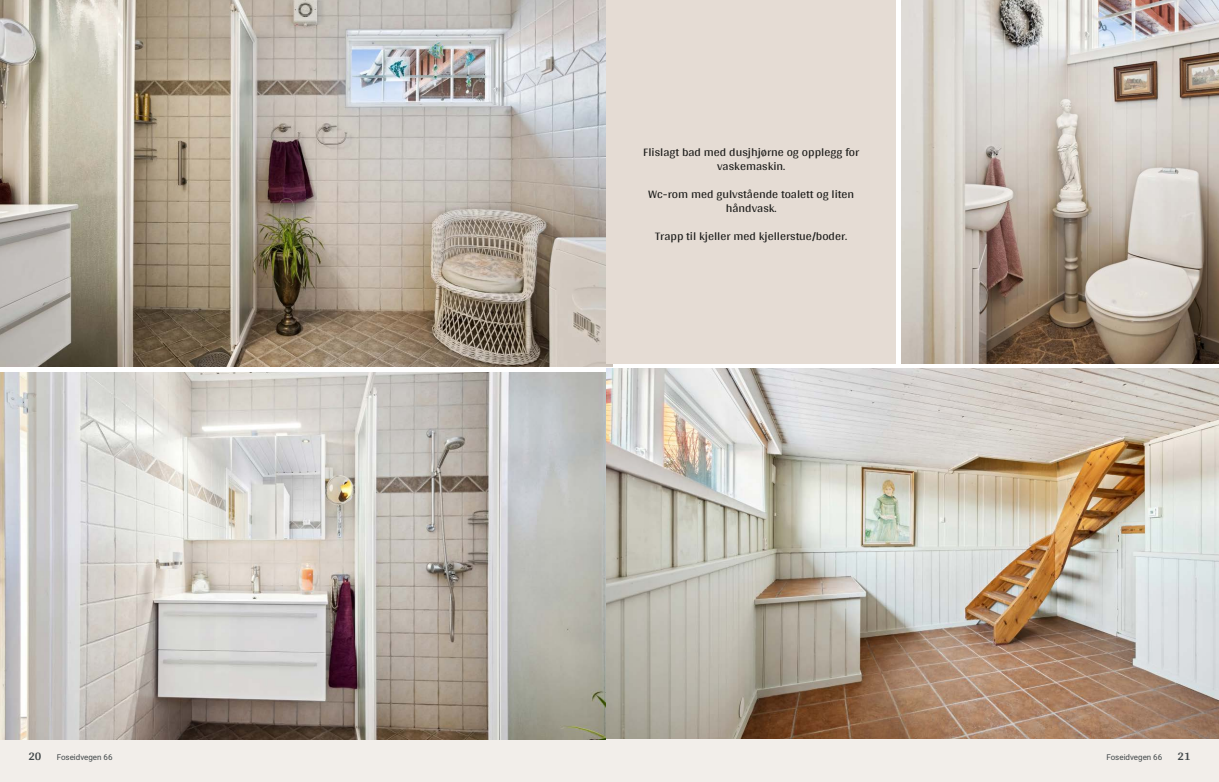
<style>
.page{position:relative;width:1219px;height:782px;background:#fff}
.page>*{position:absolute;margin:0;border:0;box-sizing:border-box;transform-origin:0 0}
.t1{font:12px/14px "Arya";color:#1d1d1b;text-align:center}
.t2{font:700 12px "Arya";color:#414749}
.t3{font:8px "Roboto Vitec";color:#414749}
</style>
<div class="page">
<div style="left:0;top:739px;width:609px;height:42px;background:#f2eeea"></div>
<img style="left:0;top:0;width:612px;height:367px">
<img style="left:0;top:372px;width:607px;height:367px">
<img style="left:607px;top:369px;width:612px;height:370px">
<img style="left:901px;top:0;width:318px;height:363px">
<div style="left:607px;top:739px;width:612px;height:42px;background:#f2eeea"></div>
<div style="left:607px;top:0;width:289px;height:363px;background:#e5dcd4"></div>
<p class="t1" style="left:643px;top:144px;width:218px">Flislagt bad med dusjhjørne og opplegg for vaskemaskin.</p>
<p class="t1" style="left:648px;top:186px;width:208px">Wc-rom med gulvstående toalett og liten håndvask.</p>
<p class="t1" style="left:655px;top:228px;width:194px">Trapp til kjeller med kjellerstue/boder.</p>
<p class="t2" style="left:28px;top:749px;width:15px">20</p>
<p class="t3" style="left:57px;top:751px;width:57px">Foseidvegen 66</p>
<p class="t3" style="left:1106px;top:751px;width:57px">Foseidvegen 66</p>
<p class="t2" style="left:1177px;top:749px;width:15px">21</p>
</div>
